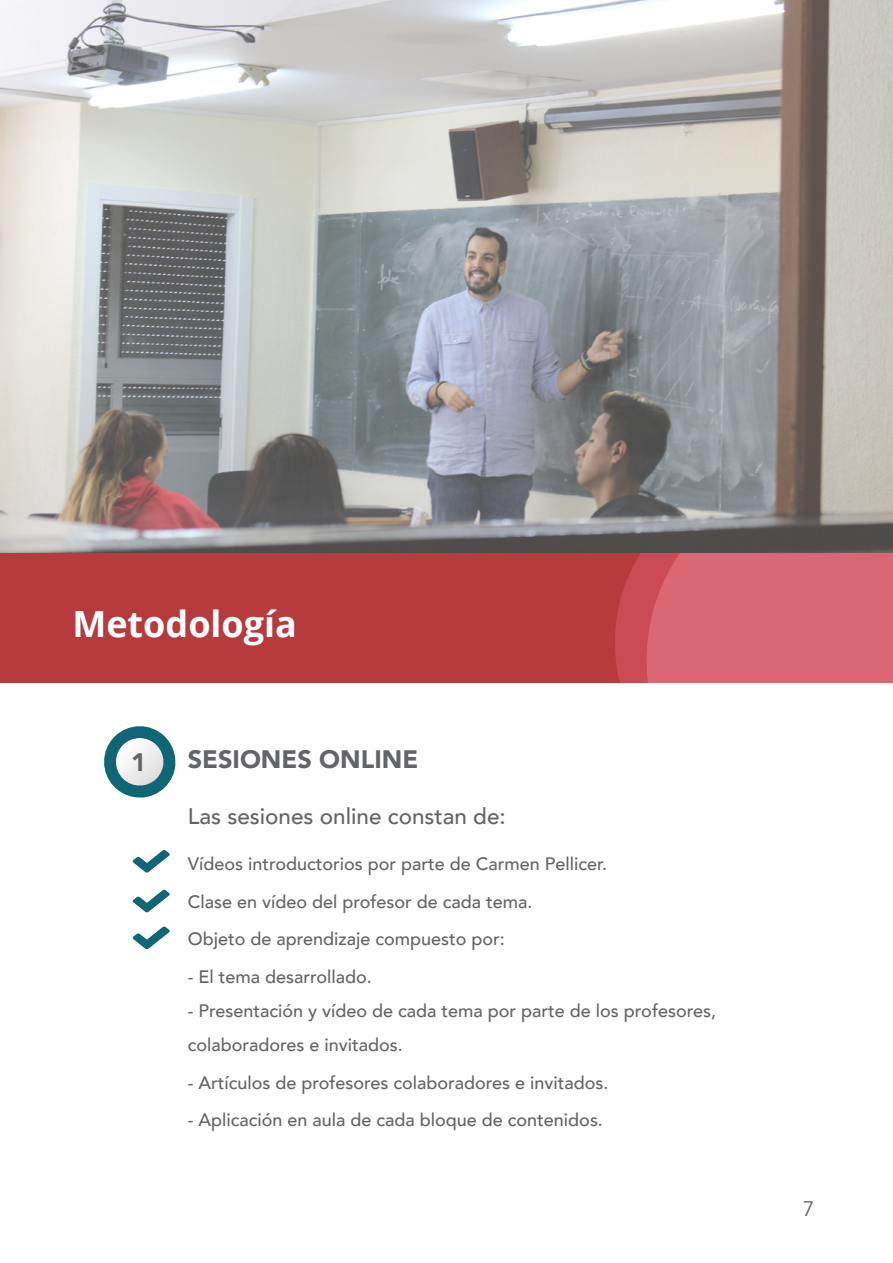
<style>
.page{position:relative;width:893px;height:1263px;background:#fff}
.page>*{position:absolute;margin:0;border:0;box-sizing:border-box;transform-origin:0 0}
.t1{font:700 36px "Open Sans";color:#fff}
.t2{font:900 25.2px "Avenir";color:#636467}
.t3{font:500 22.5px "Avenir";color:#636467}
.t4{font:21px "Avenir";color:#646363}
.t5{font:500 18px/38px "Avenir";color:#636467}
</style>
<div class="page">
<img style="left:0;top:0;width:893px;height:553px">
<div style="left:0;top:553px;width:893px;height:130px;background:#b73a3c"></div>
<svg style="left:615px;top:553px;width:278px;height:130px;background:#d8626f"></svg>
<svg style="left:104px;top:726px;width:72px;height:72px"></svg>
<svg style="left:133px;top:890px;width:37px;height:22px"></svg>
<svg style="left:133px;top:850px;width:37px;height:22px"></svg>
<svg style="left:133px;top:927px;width:37px;height:22px"></svg>
<h1 class="t1" style="left:72px;top:598px;width:226px">Metodología</h1>
<h2 class="t2" style="left:131px;top:741px;width:16px">1</h2>
<h2 class="t2" style="left:188px;top:738px;width:232px">SESIONES ONLINE</h2>
<p class="t3" style="left:188px;top:797px;width:320px">Las sesiones online constan de:</p>
<p class="t5" style="left:188px;top:843px;width:421px">Vídeos introductorios por parte de Carmen Pellicer.<br>Clase en vídeo del profesor de cada tema.<br>Objeto de aprendizaje compuesto por:</p>
<p class="t5" style="left:188px;top:957px;width:186px">- El tema desarrollado.</p>
<p class="t5" style="left:188px;top:993px;width:530px;line-height:33.8px">- Presentación y vídeo de cada tema por parte de los profesores, colaboradores e invitados.</p>
<p class="t5" style="left:188px;top:1062px;width:422px">- Artículos de profesores colaboradores e invitados.</p>
<p class="t5" style="left:188px;top:1100px;width:417px">- Aplicación en aula de cada bloque de contenidos.</p>
<p class="t4" style="left:803px;top:1196px;width:13px">7</p>
</div>
